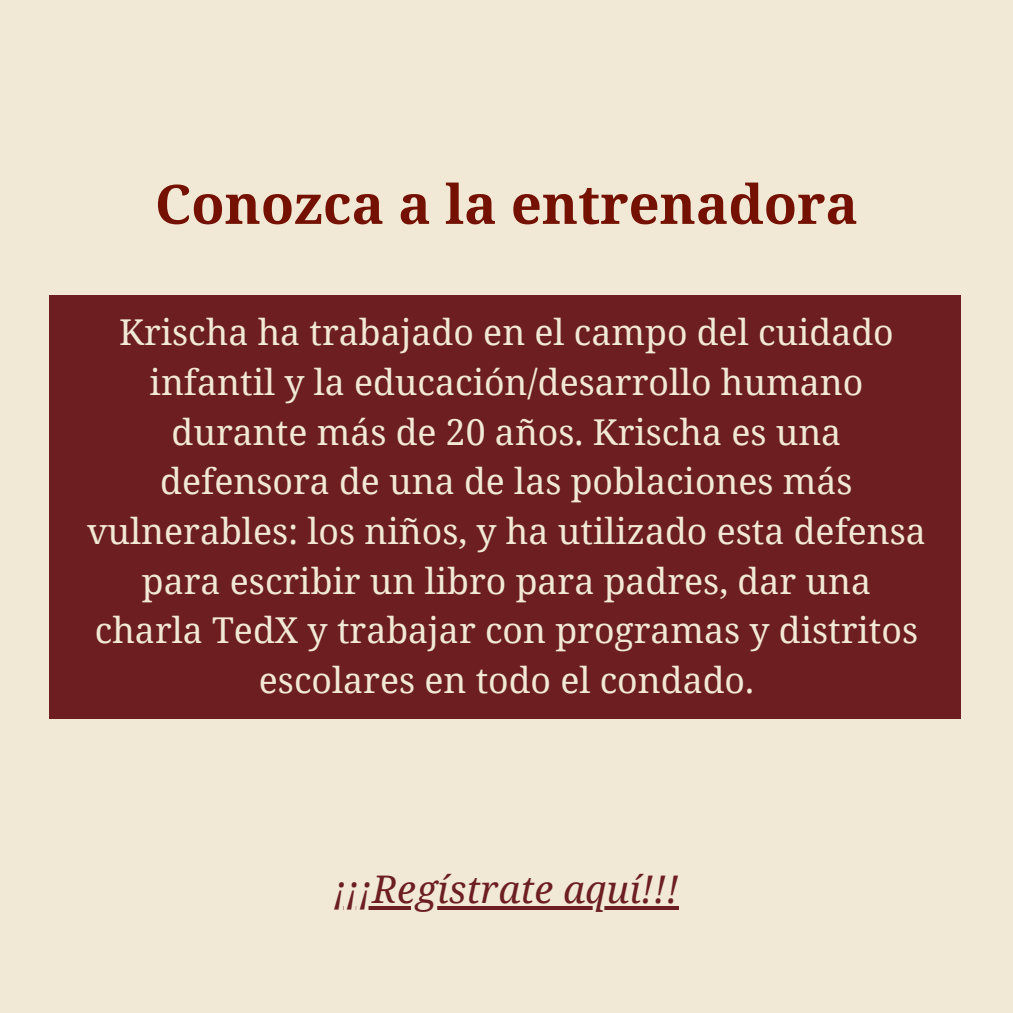
<style>
.page{position:relative;width:1013px;height:1013px;background:#fff}
.page>*{position:absolute;margin:0;border:0;box-sizing:border-box;transform-origin:0 0}
.t1{font:700 54.38px "Noto Serif";color:#741102}
.t2{font:italic 38.12px "Noto Serif";color:#6c1e20}
.t3{font:35.62px/49.8px "Noto Serif";color:#f1e8d5;text-align:center}
</style>
<div class="page">
<div style="left:0;top:0;width:1012px;height:1012px;background:#f1e8d5"></div>
<div style="left:50px;top:295px;width:910px;height:423px;background:#6c1e20"></div>
<hr style="left:334px;top:906px;width:345px;height:3px;background:#6c1e20">
<h1 class="t1" style="left:155px;top:166px;width:704px">Conozca a la entrenadora</h1>
<p class="t3" style="left:87px;top:306px;width:840px">Krischa ha trabajado en el campo del cuidado infantil y la educación/desarrollo humano durante más de 20 años. Krischa es una defensora de una de las poblaciones más vulnerables: los niños, y ha utilizado esta defensa para escribir un libro para padres, dar una charla TedX y trabajar con programas y distritos escolares en todo el condado.</p>
<p class="t2" style="left:334px;top:862px;width:346px">¡¡¡Regístrate aquí!!!</p>
</div>
